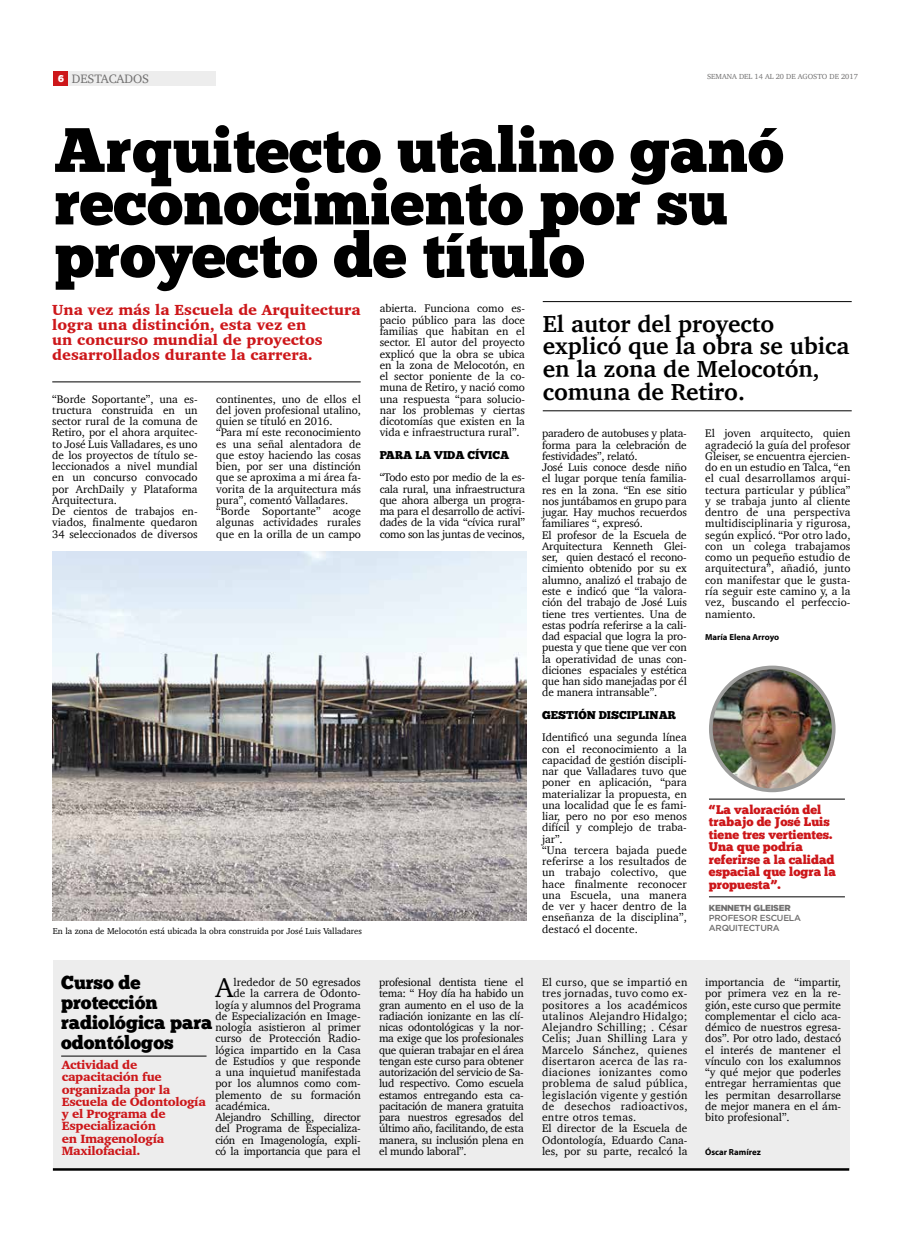
<style>
.page{position:relative;width:904px;height:1241px;background:#fff}
.page>*{position:absolute;margin:0;border:0;box-sizing:border-box;transform-origin:0 0}
.t1{font:62.5px/52.5px "Chunk Five Ex";color:#000}
.t2{font:28px "Charter";color:#000}
.t3{font:700 23.75px/22.5px "Charter";color:#000}
.t4{font:18.75px/20px "Chunk Five Ex";color:#000}
.t5{font:900 15px/15px "Charter";color:#cd171a}
.t6{font:12.5px/12.5px "Chunk Five Ex";color:#cd171a}
.t7{font:12.5px "Charter";color:#706f6f}
.t8{font:900 12.25px/12.2px "Charter";letter-spacing:-.025em;color:#cd171a}
.t9{font:11.25px/11.2px "Charter";color:#000;text-align:justify}
.t10{font:11.25px/11.2px "Charter";letter-spacing:.03em;color:#000}
.t11{font:11.25px "Charter";letter-spacing:-.02em;color:#000}
.t12{font:11.25px "Chunk Five Ex";color:#000}
.t13{font:8.75px "Charter";color:#000}
.t14{font:700 8.75px "Myriad Pro";color:#000}
.t15{font:500 8.75px/10px "Gotham";letter-spacing:-.03em;color:#706f6f}
.t16{font:900 8.75px "Gotham";letter-spacing:-.03em;color:#706f6f}
.t17{font:7.5px "Charter";color:#706f6f}
.s1{font-family:"Chunk Five Ex";font-size:10px;color:#fff}
</style>
<div class="page">
<div style="left:53px;top:71px;width:15px;height:15px;background:#cd171a"></div>
<div style="left:69px;top:71px;width:147px;height:15px;background:#ededed"></div>
<div style="left:53px;top:960px;width:796px;height:209px;background:#ededed"></div>
<img style="left:53px;top:551px;width:473px;height:369px">
<hr style="left:543px;top:410px;width:308px;height:1px;background:#000">
<hr style="left:543px;top:301px;width:308px;height:1px;background:#000">
<hr style="left:52px;top:381px;width:309px;height:1px;background:#000">
<hr style="left:709px;top:798px;width:136px;height:1px;background:#000">
<hr style="left:709px;top:896px;width:136px;height:1px;background:#000">
<img style="left:710px;top:670px;width:123px;height:120px">
<div style="left:709px;top:665px;width:126px;height:127px;border:4px solid #9d9d9c;border-radius:50%"></div>
<hr style="left:53px;top:1167px;width:796px;height:3px;background:#000">
<hr style="left:61px;top:1055px;width:145px;height:1px;background:#000">
<p class="t7" style="left:58px;top:67px;width:92px"><span class="s1">6</span> DESTACADOS</p>
<p class="t17" style="left:707px;top:70px;width:152px">SEMANA DEL 14 AL 20 DE AGOSTO DE 2017</p>
<h1 class="t1" style="left:54px;top:122px;width:731px">Arquitecto utalino ganó reconocimiento por su proyecto de título</h1>
<h3 class="t5" style="left:52px;top:302px;width:310px">Una vez más la Escuela de Arquitectura logra una distinción, esta vez en<br>un concurso mundial de proyectos desarrollados durante la carrera.</h3>
<p class="t9" style="left:52px;top:393px;width:147px;text-align:left">“Borde Soportante”, una es&shy;tructura construida en un sector rural de la comuna de<br>Retiro, por el ahora arquitec&shy;to José Luis Valladares, es uno de los proyectos de título se&shy;leccionados a nivel mundial en un concurso convocado por ArchDaily y Plataforma<br>Arquitectura.<br>De cientos de trabajos en&shy;viados, finalmente quedaron<br>34 seleccionados de diversos</p>
<p class="t9" style="left:216px;top:393px;width:146px;text-align:left">continentes, uno de ellos el del joven profesional utalino, quien se tituló en 2016. “Para mí este reconocimiento es una señal alentadora de que estoy haciendo las cosas bien, por ser una distinción que se aproxima a mi área fa&shy;vorita de la arquitectura más pura”, comentó Valladares. “Borde Soportante” acoge algunas actividades rurales que en la orilla de un campo</p>
<p class="t9" style="left:379px;top:303px;width:147px">abierta. Funciona como es&shy;pacio público para las doce familias que habitan en el sector. El autor del proyecto explicó que la obra se ubica en la zona de Melocotón, en el sector poniente de la co&shy;muna de Retiro, y nació como una respuesta “para solucio&shy;nar los problemas y ciertas dicotomías que existen en la vida e infraestructura rural”.</p>
<p class="t12" style="left:379px;top:446px;width:131px">PARA LA VIDA CÍVICA</p>
<p class="t9" style="left:379px;top:471px;width:147px">“Todo esto por medio de la es&shy;cala rural, una infraestructura que ahora alberga un progra&shy;ma para el desarrollo de activi&shy;dades de la vida “cívica rural” como son las juntas de vecinos,</p>
<h3 class="t3" style="left:543px;top:312px;width:308px">El autor del proyecto explicó que la obra se ubica en la zona de Melocotón, comuna de Retiro.</h3>
<p class="t9" style="left:542px;top:427px;width:146px;text-align:left">paradero de autobuses y plata&shy;forma para la celebración de festividades”, relató.<br>José Luis conoce desde niño el lugar porque tenía familia&shy;res en la zona. “En ese sitio nos juntábamos en grupo para jugar. Hay muchos recuerdos familiares “, expresó.<br>El profesor de la Escuela de<br>Arquitectura Kenneth Glei&shy;ser, quien destacó el recono&shy;cimiento obtenido por su ex alumno, analizó el trabajo de este e indicó que “la valora&shy;ción del trabajo de José Luis tiene tres vertientes. Una de estas podría referirse a la cali&shy;dad espacial que logra la pro&shy;puesta y que tiene que ver con la operatividad de unas con&shy;diciones espaciales y estética que han sido manejadas por él de manera intransable”.</p>
<p class="t12" style="left:542px;top:706px;width:136px">GESTIÓN DISCIPLINAR</p>
<p class="t9" style="left:542px;top:731px;width:146px;text-align:left">Identificó una segunda línea con el reconocimiento a la capacidad de gestión discipli&shy;nar que Valladares tuvo que poner en aplicación, “para materializar la propuesta, en una localidad que le es fami&shy;liar, pero no por eso menos difícil y complejo de traba&shy;jar”.<br>“Una tercera bajada puede referirse a los resultados de un trabajo colectivo, que hace finalmente reconocer una Escuela, una manera de ver y hacer dentro de la enseñanza de la disciplina”, destacó el docente.</p>
<p class="t9" style="left:705px;top:427px;width:147px">El joven arquitecto, quien agradeció la guía del profesor Gleiser, se encuentra ejercien&shy;do en un estudio en Talca, “en el cual desarrollamos arqui&shy;tectura particular y pública” y se trabaja junto al cliente dentro de una perspectiva multidisciplinaria y rigurosa, según explicó. “Por otro lado, con un colega trabajamos como un pequeño estudio de arquitectura”, añadió, junto con manifestar que le gusta&shy;ría seguir este camino y, a la vez, buscando el perfeccio&shy;namiento.</p>
<p class="t14" style="left:705px;top:631px;width:76px">María Elena Arroyo</p>
<p class="t6" style="left:709px;top:802px;width:128px">“La valoración del trabajo de José Luis tiene tres vertientes.<br>Una que podría referirse a la calidad espacial que logra la propuesta”.</p>
<p class="t16" style="left:709px;top:902px;width:83px">KENNETH GLEISER</p>
<p class="t15" style="left:709px;top:912px;width:93px">PROFESOR ESCUELA<br>ARQUITECTURA</p>
<p class="t13" style="left:53px;top:923px;width:311px">En la zona de Melocotón está ubicada la obra construida por José Luis Valladares</p>
<h3 class="t4" style="left:61px;top:971px;width:153px">Curso de protección radiológica para odontólogos</h3>
<p class="t8" style="left:62px;top:1058px;width:146px">Actividad de capacitación fue organizada por la<br>Escuela de Odontología y el Programa de<br>Especialización<br>en Imagenología<br>Maxilofacial.</p>
<h2 class="t2" style="left:216px;top:963px;width:19px">A</h2>
<p class="t9" style="left:233px;top:976px;width:129px">lrededor de 50 egresados</p>
<p class="t9" style="left:233px;top:987px;width:129px">de la carrera de Odonto-</p>
<p class="t9" style="left:215px;top:998px;width:147px">logía y alumnos del Programa</p>
<p class="t9" style="left:215px;top:1010px;width:147px">de Especialización en Image-</p>
<p class="t9" style="left:215px;top:1021px;width:147px">nología asistieron al primer</p>
<p class="t9" style="left:215px;top:1032px;width:147px">curso de Protección Radio-</p>
<p class="t9" style="left:215px;top:1043px;width:147px">lógica impartido en la Casa</p>
<p class="t9" style="left:215px;top:1055px;width:147px">de Estudios y que responde</p>
<p class="t9" style="left:215px;top:1066px;width:147px">a una inquietud manifestada</p>
<p class="t9" style="left:215px;top:1077px;width:147px">por los alumnos como com-</p>
<p class="t9" style="left:215px;top:1088px;width:147px">plemento de su formación</p>
<p class="t9" style="left:215px;top:1100px;width:56px">académica.</p>
<p class="t11" style="left:215px;top:1107px;width:147px">Alejandro Schilling, director</p>
<p class="t11" style="left:215px;top:1118px;width:147px">del Programa de Especializa-</p>
<p class="t11" style="left:215px;top:1129px;width:147px">ción en Imagenología, expli-</p>
<p class="t11" style="left:215px;top:1141px;width:147px">có la importancia que para el</p>
<p class="t9" style="left:379px;top:976px;width:146px">profesional dentista tiene el tema: “ Hoy día ha habido un gran aumento en el uso de la radiación ionizante en las clí&shy;nicas odontológicas y la nor&shy;ma exige que los profesionales que quieran trabajar en el área tengan este curso para obtener autorización del servicio de Sa&shy;lud respectivo. Como escuela estamos entregando esta ca&shy;pacitación de manera gratuita para nuestros egresados del último año, facilitando, de esta manera, su inclusión plena en el mundo laboral”.</p>
<p class="t10" style="left:542px;top:976px;width:147px">El curso, que se impartió en tres jornadas, tuvo como ex&shy;positores a los académicos utalinos Alejandro Hidalgo;<br>Alejandro Schilling; . César<br>Celis; Juan Shilling Lara y<br>Marcelo Sánchez, quienes disertaron acerca de las ra&shy;diaciones ionizantes como problema de salud pública, legislación vigente y gestión de desechos radioactivos, entre otros temas.<br>El director de la Escuela de<br>Odontología, Eduardo Cana&shy;les, por su parte, recalcó la</p>
<p class="t9" style="left:705px;top:976px;width:137px">importancia de “impartir, por primera vez en la re&shy;gión, este curso que permite complementar el ciclo aca&shy;démico de nuestros egresa&shy;dos”. Por otro lado, destacó el interés de mantener el vínculo con los exalumnos “y qué mejor que poderles entregar herramientas que les permitan desarrollarse de mejor manera en el ám&shy;bito profesional”.</p>
<p class="t14" style="left:705px;top:1145px;width:57px">Óscar Ramírez</p>
</div>
